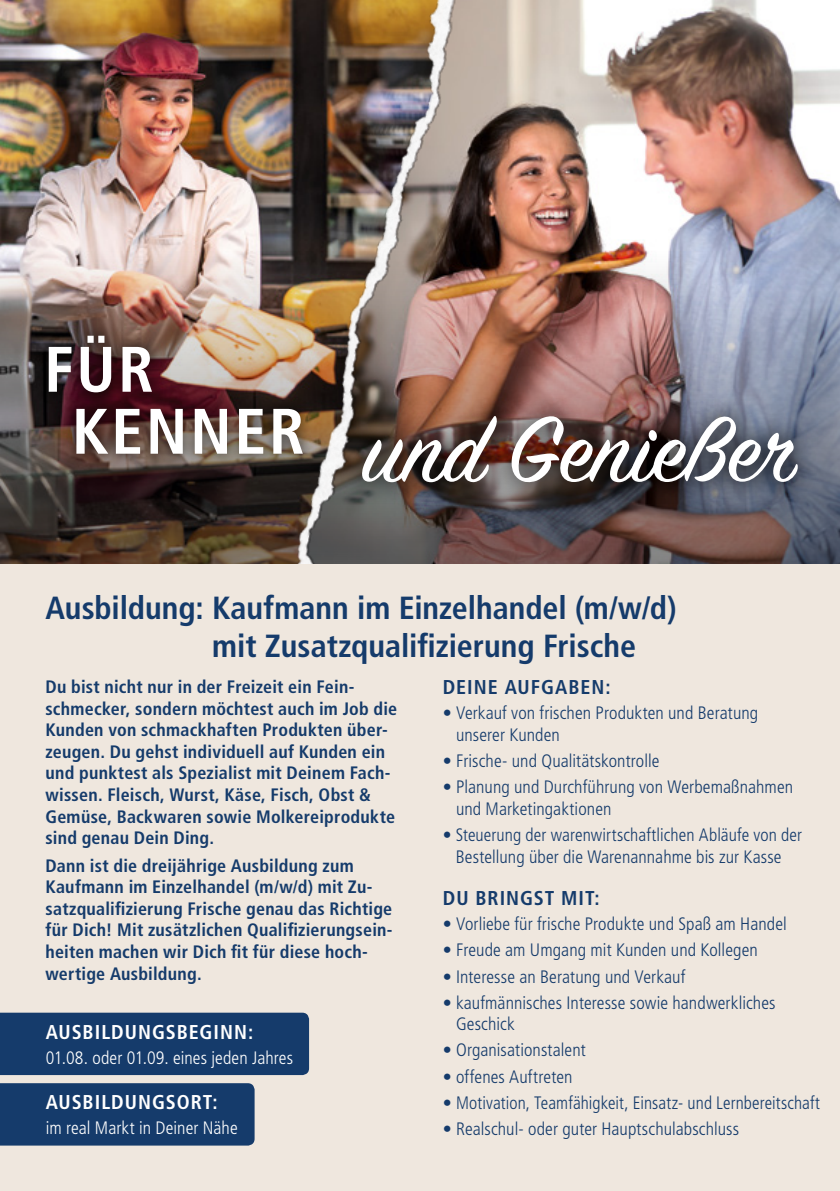
<style>
.page{position:relative;width:840px;height:1191px;background:#fff}
.page>*{position:absolute;margin:0;border:0;box-sizing:border-box;transform-origin:0 0}
.t1{font:102.8px "Sign Painter modifiziert";color:#fff}
.t2{font:700 condensed 64.2px/62px "Frutiger LT Std";letter-spacing:.04em;color:#fff}
.t3{font:700 condensed 32px/38.4px "Frutiger LT Std";color:#153b6b}
.t4{font:700 condensed 20px "Frutiger LT Std";letter-spacing:.05em;color:#fff}
.t5{font:700 condensed 20px "Frutiger LT Std";letter-spacing:.05em;color:#153b6b}
.t6{font:300 condensed 18px/21.6px "Frutiger LT Std";letter-spacing:.005em;color:#153b6b}
.t7{font:700 condensed 18px/21.6px "Frutiger LT Std";letter-spacing:.015em;color:#153b6b}
.t8{font:300 condensed 18px "Frutiger LT Std";letter-spacing:.005em;color:#fff}
</style>
<div class="page">
<div style="left:0;top:0;width:839px;height:1191px;background:#efe7de"></div>
<img style="left:839px;top:618px;width:1px;height:573px">
<div style="left:0;top:1083px;width:254px;height:62px;background:#153b6b"></div>
<img style="left:477px;top:0;width:362px;height:249px">
<img style="left:0;top:0;width:275px;height:249px">
<div style="left:0;top:1012px;width:309px;height:63px;background:#153b6b"></div>
<img style="left:0;top:249px;width:839px;height:315px">
<img style="left:275px;top:0;width:202px;height:564px">
<div style="left:340px;top:394px;width:479px;height:111px;background:#000;opacity:.55"></div>
<div style="left:35px;top:322px;width:129px;height:84px;background:#000;opacity:.55"></div>
<div style="left:63px;top:396px;width:252px;height:70px;background:#000;opacity:.55"></div>
<h2 class="t2" style="left:72px;top:338px;width:234px;text-indent:-28px">FÜR<br>KENNER</h2>
<h1 class="t1" style="left:363px;top:402px;width:439px">und Genießer</h1>
<h3 class="t3" style="left:212px;top:588px;width:465px;text-indent:-167px">Ausbildung: Kaufmann im Einzelhandel (m/w/d) mit Zusatzqualifizierung Frische</h3>
<p class="t7" style="left:45px;top:676px;width:353px">Du bist nicht nur in der Freizeit ein Fein&shy;schmecker, sondern möchtest auch im Job die Kunden von schmackhaften Produkten über&shy;zeugen. Du gehst individuell auf Kunden ein und punktest als Spezialist mit Deinem Fach&shy;wissen. Fleisch, Wurst, Käse, Fisch, Obst &amp; Gemüse, Backwaren sowie Molkereiprodukte sind genau Dein Ding.</p>
<p class="t7" style="left:45px;top:854px;width:348px">Dann ist die dreijährige Ausbildung zum Kaufmann im Einzelhandel (m/w/d) mit Zu&shy;satzqualifizierung Frische genau das Richtige für Dich! Mit zusätzlichen Qualifizierungsein&shy;heiten machen wir Dich fit für diese hoch&shy;wertige Ausbildung.</p>
<p class="t5" style="left:442px;top:675px;width:169px">DEINE AUFGABEN:</p>
<p class="t6" style="left:456px;top:702px;width:303px;text-indent:-13px">• Verkauf von frischen Produkten und Beratung unserer Kunden</p>
<p class="t6" style="left:442px;top:750px;width:218px">• Frische- und Qualitätskontrolle</p>
<p class="t6" style="left:456px;top:776px;width:338px;text-indent:-13px">• Planung und Durchführung von Werbemaßnahmen und Marketingaktionen</p>
<p class="t6" style="left:442px;top:824px;width:361px;text-align:center">• Steuerung der warenwirtschaftlichen Abläufe von der<br>Bestellung über die Warenannahme bis zur Kasse</p>
<p class="t5" style="left:442px;top:886px;width:158px">DU BRINGST MIT:</p>
<p class="t6" style="left:442px;top:913px;width:345px">• Vorliebe für frische Produkte und Spaß am Handel</p>
<p class="t6" style="left:442px;top:939px;width:316px">• Freude am Umgang mit Kunden und Kollegen</p>
<p class="t6" style="left:442px;top:965px;width:244px">• Interesse an Beratung und Verkauf</p>
<p class="t6" style="left:456px;top:992px;width:321px;text-indent:-13px">• kaufmännisches Interesse sowie handwerkliches<br>Geschick</p>
<p class="t6" style="left:442px;top:1039px;width:144px">• Organisationstalent</p>
<p class="t6" style="left:442px;top:1065px;width:131px">• offenes Auftreten</p>
<p class="t6" style="left:442px;top:1092px;width:379px">• Motivation, Teamfähigkeit, Einsatz- und Lernbereitschaft</p>
<p class="t6" style="left:442px;top:1118px;width:298px">• Realschul- oder guter Hauptschulabschluss</p>
<p class="t4" style="left:46px;top:1020px;width:209px">AUSBILDUNGSBEGINN:</p>
<p class="t8" style="left:46px;top:1047px;width:249px">01.08. oder 01.09. eines jeden Jahres</p>
<p class="t4" style="left:46px;top:1090px;width:173px">AUSBILDUNGSORT:</p>
<p class="t8" style="left:46px;top:1118px;width:193px">im real Markt in Deiner Nähe</p>
</div>
